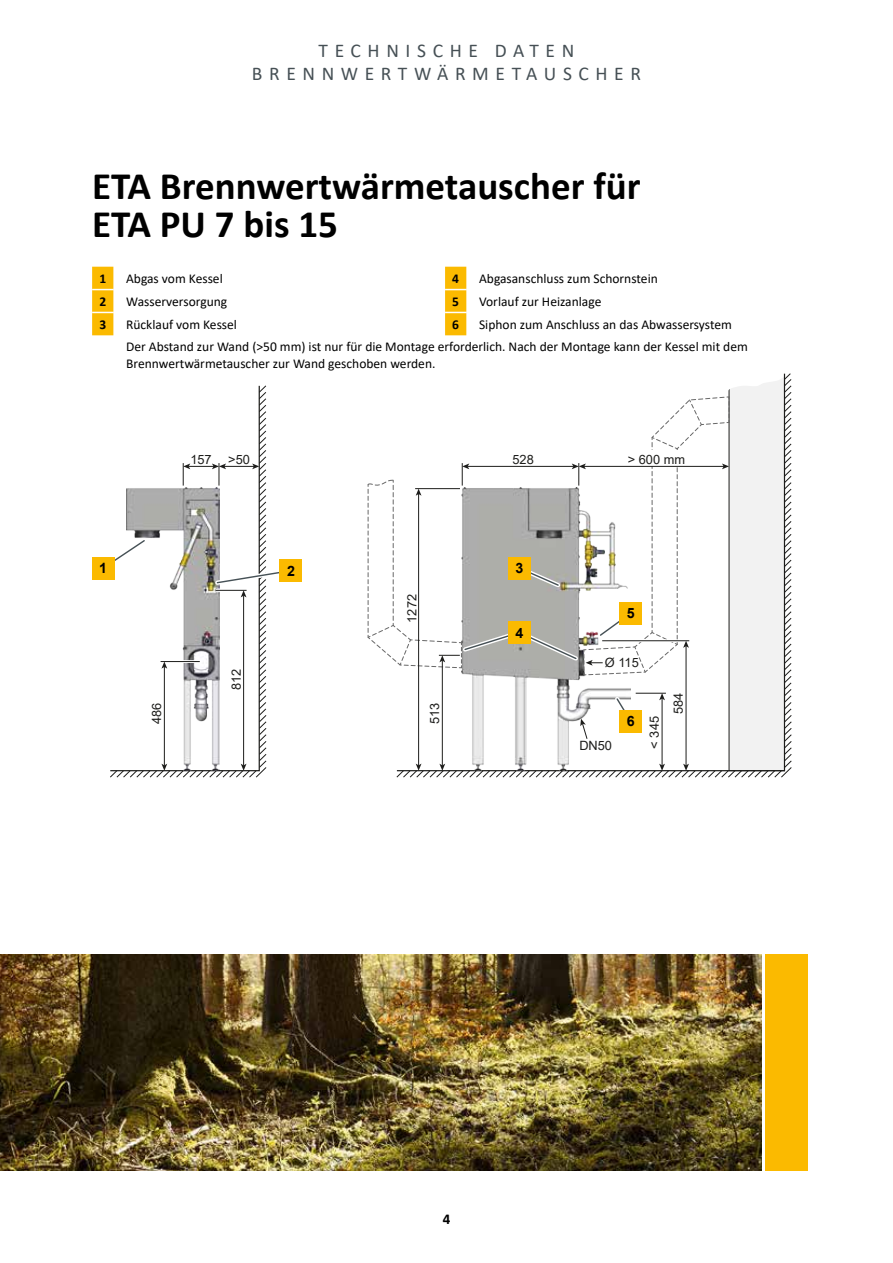
<style>
.page{position:relative;width:893px;height:1263px;background:#fff}
.page>*{position:absolute;margin:0;border:0;box-sizing:border-box;transform-origin:0 0}
.t1{font:700 39px/37.5px "Calibri";color:#000}
.t2{font:19.5px/22.5px "Calibri";letter-spacing:.34em;color:#465055;text-align:center}
.t3{font:700 15px "Calibri";color:#000}
.t4{font:700 14.25px "Arial";color:#000}
.t5{font:13.5px/22.5px "Calibri";color:#000}
.t6{font:700 13.5px "Calibri";color:#000}
.t7{font:12.75px "Arial";color:#1d1d1b}
</style>
<div class="page">
<div style="left:765px;top:954px;width:43px;height:216px;background:#fbba00"></div>
<img style="left:0;top:954px;width:761px;height:216px">
<svg style="left:92px;top:267px;width:374px;height:68px"></svg>
<svg style="left:97px;top:385px;width:183px;height:392px"></svg>
<svg style="left:368px;top:374px;width:424px;height:403px"></svg>
<div style="left:92px;top:557px;width:22px;height:22px;background:#fbba00"></div>
<div style="left:280px;top:559px;width:22px;height:23px;background:#fbba00"></div>
<div style="left:508px;top:557px;width:22px;height:22px;background:#fbba00"></div>
<div style="left:508px;top:621px;width:22px;height:23px;background:#fbba00"></div>
<div style="left:620px;top:710px;width:22px;height:22px;background:#fbba00"></div>
<div style="left:620px;top:602px;width:22px;height:22px;background:#fbba00"></div>
<h2 class="t2" style="left:252px;top:39px;width:391px">TECHNISCHE DATEN<br>BRENNWERTWÄRMETAUSCHER</h2>
<h1 class="t1" style="left:92px;top:167px;width:550px">ETA Brennwertwärmetauscher für<br>ETA PU 7 bis 15</h1>
<p class="t6" style="left:99px;top:269px;width:8px">1</p>
<p class="t5" style="left:126px;top:267px;width:98px">Abgas vom Kessel</p>
<p class="t6" style="left:452px;top:269px;width:8px">4</p>
<p class="t5" style="left:479px;top:267px;width:180px">Abgasanschluss zum Schornstein</p>
<p class="t6" style="left:99px;top:292px;width:8px">2</p>
<p class="t5" style="left:126px;top:290px;width:103px">Wasserversorgung</p>
<p class="t6" style="left:452px;top:292px;width:8px">5</p>
<p class="t5" style="left:479px;top:290px;width:124px">Vorlauf zur Heizanlage</p>
<p class="t6" style="left:99px;top:315px;width:8px">3</p>
<p class="t5" style="left:126px;top:313px;width:112px">Rücklauf vom Kessel</p>
<p class="t6" style="left:452px;top:315px;width:8px">6</p>
<p class="t5" style="left:126px;top:313px;width:623px;text-indent:353px">Siphon zum Anschluss an das Abwassersystem<br>Der Abstand zur Wand (&gt;50 mm) ist nur für die Montage erforderlich. Nach der Montage kann der Kessel mit dem</p>
<p class="t5" style="left:126px;top:352px;width:311px">Brennwertwärmetauscher zur Wand geschoben werden.</p>
<p class="t7" style="left:190px;top:450px;width:23px">157</p>
<p class="t7" style="left:228px;top:450px;width:23px">&gt;50</p>
<p class="t7" style="left:512px;top:451px;width:23px">528</p>
<p class="t7" style="left:628px;top:451px;width:59px">&gt; 600 mm</p>
<p class="t4" style="left:99px;top:558px;width:9px">1</p>
<p class="t4" style="left:287px;top:561px;width:9px">2</p>
<p class="t4" style="left:515px;top:558px;width:9px">3</p>
<p class="t7" style="left:228px;top:690px;width:23px;rotate:-90deg">812</p>
<p class="t7" style="left:403px;top:623px;width:30px;rotate:-90deg">1272</p>
<p class="t7" style="left:148px;top:724px;width:23px;rotate:-90deg">486</p>
<p class="t7" style="left:426px;top:724px;width:23px;rotate:-90deg">513</p>
<p class="t4" style="left:515px;top:623px;width:9px">4</p>
<p class="t4" style="left:627px;top:603px;width:9px">5</p>
<p class="t7" style="left:605px;top:654px;width:35px">Ø 115</p>
<p class="t7" style="left:579px;top:736px;width:34px">DN50</p>
<p class="t4" style="left:627px;top:711px;width:9px">6</p>
<p class="t7" style="left:646px;top:749px;width:34px;rotate:-90deg">&lt; 345</p>
<p class="t7" style="left:670px;top:714px;width:23px;rotate:-90deg">584</p>
<p class="t3" style="left:443px;top:1208px;width:9px">4</p>
</div>
